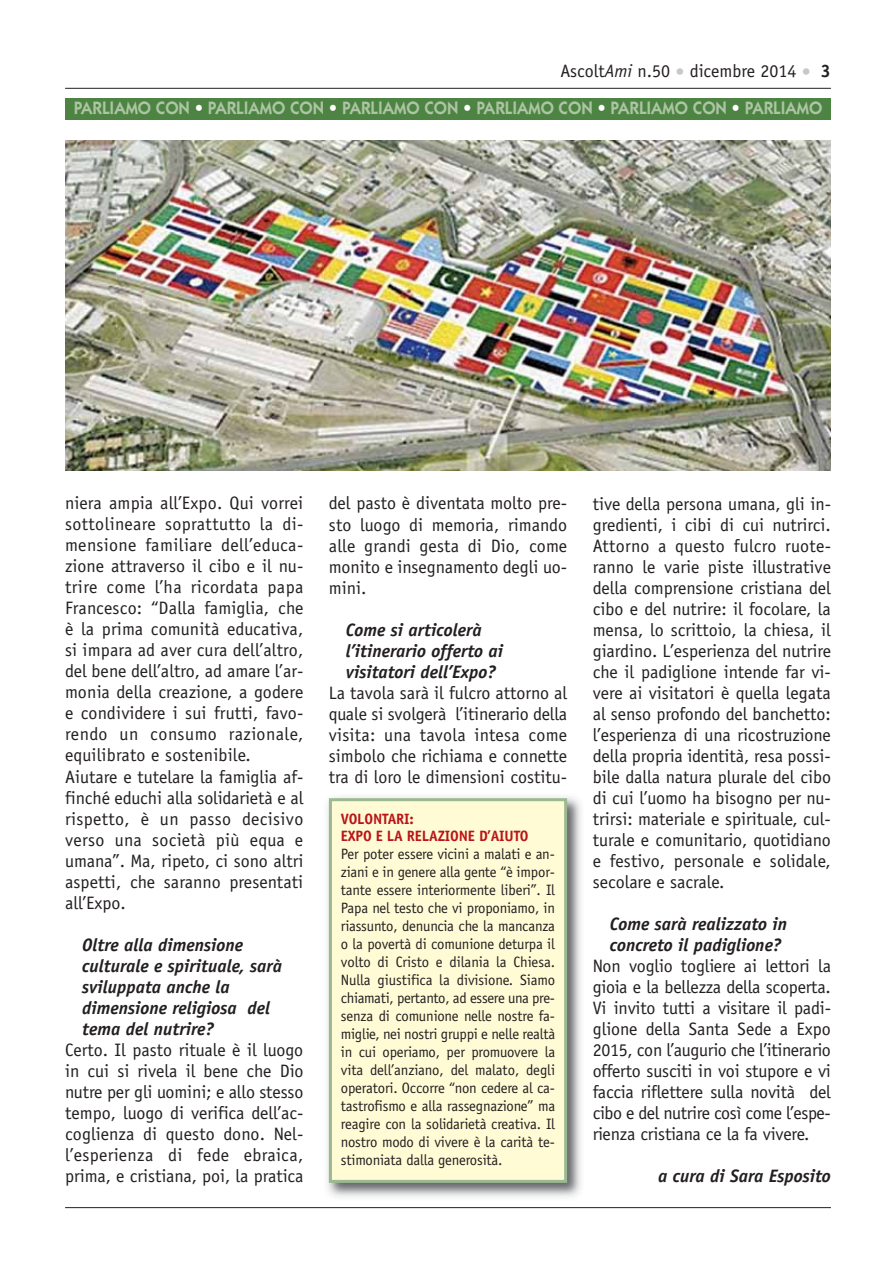
<style>
.page{position:relative;width:895px;height:1264px;background:#fff}
.page>*{position:absolute;margin:0;border:0;box-sizing:border-box;transform-origin:0 0}
.t1{font:18px/21px "Officina Sans";color:#231f20;text-align:justify}
.t2{font:italic 700 18px/21px "Officina Sans";color:#231f20}
.t3{font:600 18px "Itc Kabel";color:#adc5a4;scale:.95 1}
.t4{font:15px/18px "Officina Sans";letter-spacing:-.01em;color:#231f20;text-align:justify}
.t5{font:700 15px/16.5px "Officina Sans";letter-spacing:-.01em;color:#ba1319}
.s1{font-style:italic}
.s2{color:#c6c8ca}
.s3{font-weight:700}
.s4{color:#fff}
</style>
<div class="page">
<hr style="left:65px;top:88px;width:765px;height:1px;background:#231f20">
<hr style="left:65px;top:1207px;width:765px;height:1px;background:#231f20">
<div style="left:65px;top:98px;width:765px;height:21px;background:#4e8443"></div>
<img style="left:65px;top:141px;width:765px;height:329px">
<img style="left:327px;top:797px;width:254px;height:400px">
<div style="left:332px;top:801px;width:232px;height:378px;background:#fffcd5"></div>
<div style="left:329px;top:798px;width:238px;height:384px;border:3px solid #9cb992"></div>
<p class="t1" style="left:560px;top:62px;width:272px">Ascolt<span class="s1">Ami</span> n.50 <span class="s2">•</span> dicembre 2014 <span class="s2">•</span> <span class="s3">3</span></p>
<p class="t3" style="left:74px;top:102px;width:789px">PARLIAMO CON <span class="s4">•</span> PARLIAMO CON <span class="s4">•</span> PARLIAMO CON <span class="s4">•</span> PARLIAMO CON <span class="s4">•</span> PARLIAMO CON <span class="s4">•</span> PARLIAMO</p>
<p class="t1" style="left:65px;top:494px;width:240px;text-align:left">niera ampia all’Expo. Qui vorrei sottolineare soprattutto la di&shy;mensione familiare dell’educa&shy;zione attraverso il cibo e il nu&shy;trire come l’ha ricordata papa<br>Francesco: “Dalla famiglia, che è la prima comunità educativa, si impara ad aver cura dell’altro, del bene dell’altro, ad amare l’ar&shy;monia della creazione, a godere e condividere i sui frutti, favo&shy;rendo un consumo razionale, equilibrato e sostenibile.<br>Aiutare e tutelare la famiglia af&shy;finché educhi alla solidarietà e al rispetto, è un passo decisivo verso una società più equa e umana”. Ma, ripeto, ci sono altri aspetti, che saranno presentati all’Expo.</p>
<p class="t2" style="left:82px;top:935px;width:201px">Oltre alla dimensione culturale e spirituale, sarà sviluppata anche la dimensione religiosa del tema del nutrire?</p>
<p class="t1" style="left:65px;top:1040px;width:240px">Certo. Il pasto rituale è il luogo in cui si rivela il bene che Dio nutre per gli uomini; e allo stesso tempo, luogo di verifica dell’ac&shy;coglienza di questo dono. Nel&shy;l’esperienza di fede ebraica, prima, e cristiana, poi, la pratica</p>
<p class="t1" style="left:329px;top:494px;width:240px">del pasto è diventata molto pre&shy;sto luogo di memoria, rimando alle grandi gesta di Dio, come monito e insegnamento degli uo&shy;mini.</p>
<p class="t2" style="left:346px;top:620px;width:159px">Come si articolerà l’itinerario offerto ai visitatori dell’Expo?</p>
<p class="t1" style="left:329px;top:683px;width:240px">La tavola sarà il fulcro attorno al quale si svolgerà l’itinerario della visita: una tavola intesa come simbolo che richiama e connette tra di loro le dimensioni costitu-</p>
<p class="t5" style="left:341px;top:812px;width:189px">VOLONTARI:<br>EXPO E LA RELAZIONE D’AIUTO</p>
<p class="t4" style="left:341px;top:846px;width:216px">Per poter essere vicini a malati e an&shy;ziani e in genere alla gente “è impor&shy;tante essere interiormente liberi”. Il Papa nel testo che vi proponiamo, in riassunto, denuncia che la mancanza o la povertà di comunione deturpa il volto di Cristo e dilania la Chiesa.<br>Nulla giustifica la divisione. Siamo chiamati, pertanto, ad essere una pre&shy;senza di comunione nelle nostre fa&shy;miglie, nei nostri gruppi e nelle realtà in cui operiamo, per promuovere la vita dell’anziano, del malato, degli operatori. Occorre “non cedere al ca&shy;tastrofismo e alla rassegnazione” ma reagire con la solidarietà creativa. Il nostro modo di vivere è la carità te&shy;stimoniata dalla generosità.</p>
<p class="t1" style="left:592px;top:494px;width:240px">tive della persona umana, gli in&shy;gredienti, i cibi di cui nutrirci.<br>Attorno a questo fulcro ruote&shy;ranno le varie piste illustrative della comprensione cristiana del cibo e del nutrire: il focolare, la mensa, lo scrittoio, la chiesa, il giardino. L’esperienza del nutrire che il padiglione intende far vi&shy;vere ai visitatori è quella legata al senso profondo del banchetto: l’esperienza di una ricostruzione della propria identità, resa possi&shy;bile dalla natura plurale del cibo di cui l’uomo ha bisogno per nu&shy;trirsi: materiale e spirituale, cul&shy;turale e comunitario, quotidiano e festivo, personale e solidale, secolare e sacrale.</p>
<p class="t2" style="left:609px;top:915px;width:179px">Come sarà realizzato in concreto il padiglione?</p>
<p class="t1" style="left:592px;top:957px;width:240px">Non voglio togliere ai lettori la gioia e la bellezza della scoperta.<br>Vi invito tutti a visitare il padi&shy;glione della Santa Sede a Expo 2015, con l’augurio che l’itinerario offerto susciti in voi stupore e vi faccia riflettere sulla novità del cibo e del nutrire così come l’espe&shy;rienza cristiana ce la fa vivere.</p>
<p class="t2" style="left:658px;top:1167px;width:174px">a cura di Sara Esposito</p>
</div>
